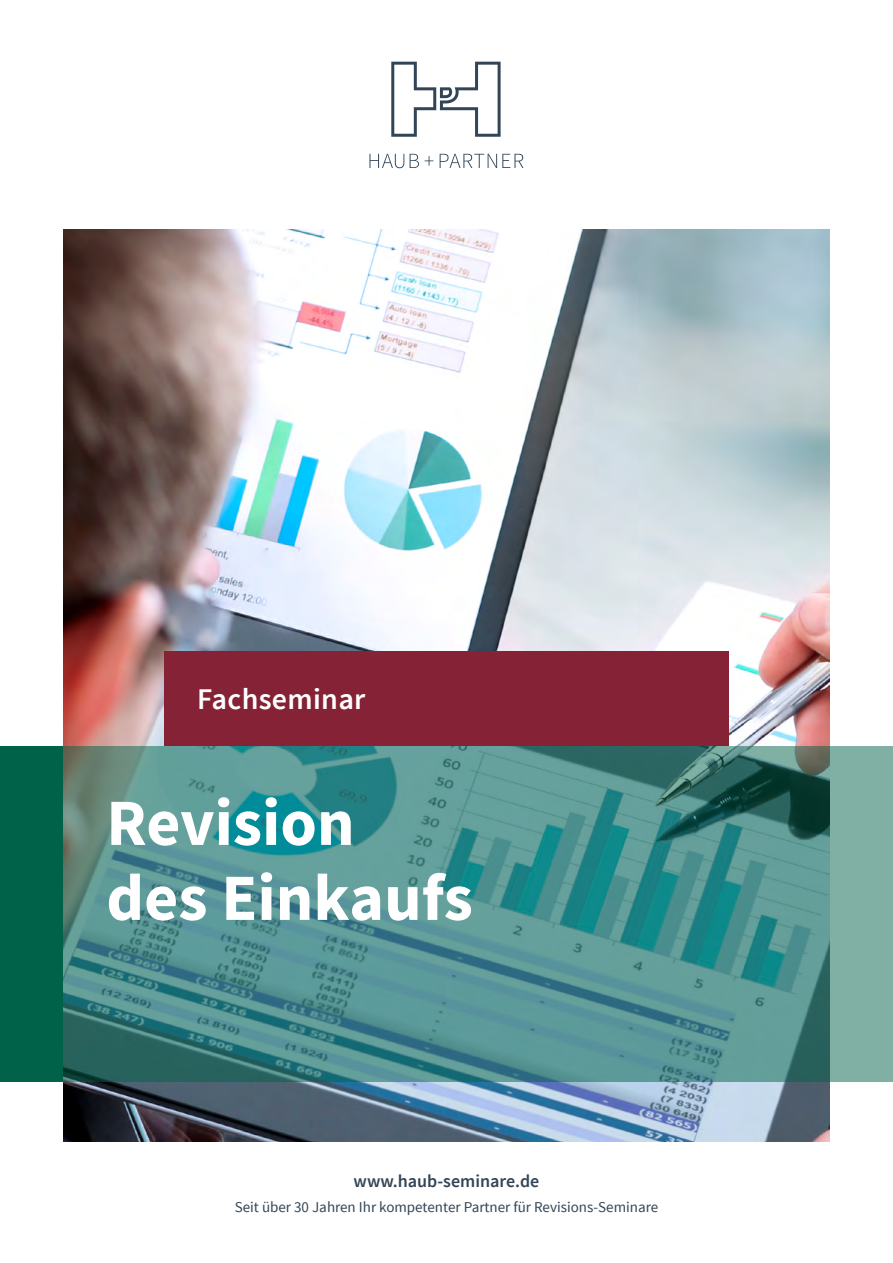
<style>
.page{position:relative;width:893px;height:1263px;background:#fff}
.page>*{position:absolute;margin:0;border:0;box-sizing:border-box;transform-origin:0 0}
.t1{font:700 66px/75px "Source Sans Pro";color:#fff}
.t2{font:600 30px "Source Sans Pro";letter-spacing:.01em;color:#fff}
.t3{font:600 18px "Source Sans Pro";color:#324556}
.t4{font:15px "Source Sans Pro";color:#324556}
</style>
<div class="page">
<div style="left:0;top:746px;width:77px;height:335px;background:#006248"></div>
<img style="left:64px;top:230px;width:765px;height:912px">
<svg style="left:63px;top:746px;width:830px;height:335px;background:#50908e"></svg>
<div style="left:164px;top:651px;width:565px;height:95px;background:#852235"></div>
<svg style="left:391px;top:62px;width:110px;height:75px"></svg>
<svg style="left:369px;top:154px;width:35px;height:14px"></svg>
<svg style="left:410px;top:154px;width:9px;height:14px"></svg>
<svg style="left:425px;top:156px;width:8px;height:10px"></svg>
<svg style="left:440px;top:154px;width:83px;height:14px"></svg>
<h2 class="t2" style="left:197px;top:680px;width:170px">Fachseminar</h2>
<h1 class="t1" style="left:106px;top:788px;width:368px">Revision<br>des Einkaufs</h1>
<p class="t3" style="left:354px;top:1169px;width:187px">www.haub-seminare.de</p>
<p class="t4" style="left:235px;top:1198px;width:425px">Seit über 30 Jahren Ihr kompetenter Partner für Revisions-Seminare</p>
</div>
